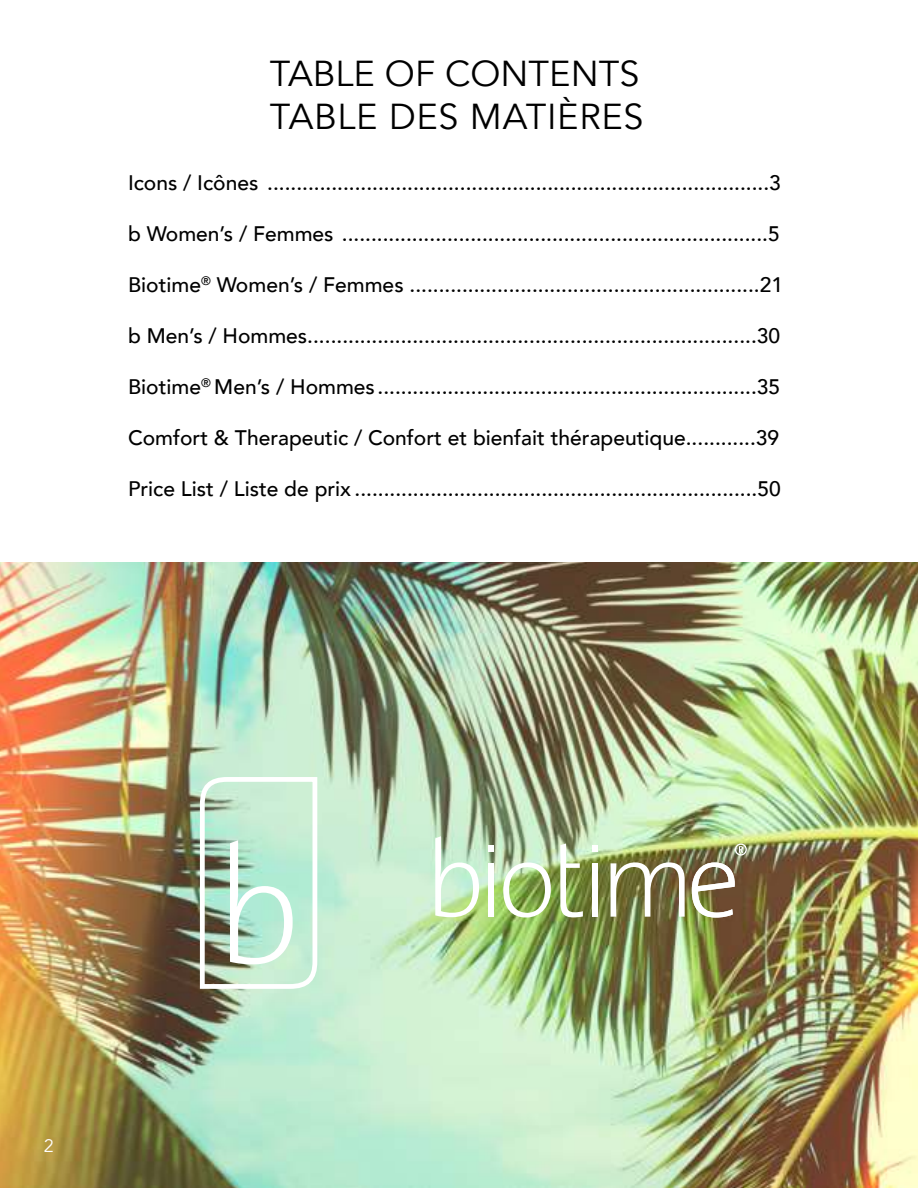
<style>
.page{position:relative;width:918px;height:1188px;background:#fff}
.page>*{position:absolute;margin:0;border:0;box-sizing:border-box;transform-origin:0 0}
.t1{font:36px/43.2px "Avenir";color:#000}
.t2{font:500 21px "Avenir";color:#000}
.t3{font:18px "Avenir";color:#fff}
</style>
<div class="page">
<img style="left:0;top:563px;width:918px;height:625px">
<svg style="left:435px;top:836px;width:44px;height:81px"></svg>
<div style="left:489px;top:863px;width:5px;height:54px;background:#fff"></div>
<svg style="left:503px;top:863px;width:48px;height:55px"></svg>
<div style="left:593px;top:863px;width:5px;height:54px;background:#fff"></div>
<svg style="left:611px;top:862px;width:74px;height:55px"></svg>
<svg style="left:489px;top:845px;width:5px;height:7px"></svg>
<svg style="left:593px;top:845px;width:5px;height:7px"></svg>
<svg style="left:692px;top:863px;width:43px;height:55px"></svg>
<svg style="left:560px;top:844px;width:23px;height:73px"></svg>
<svg style="left:735px;top:844px;width:12px;height:12px"></svg>
<svg style="left:198px;top:775px;width:122px;height:216px"></svg>
<h1 class="t1" style="left:270px;top:56px;width:375px">TABLE OF CONTENTS<br>TABLE DES MATIÈRES</h1>
<p class="t2" style="left:128px;top:173px;width:654px">Icons / Icônes ......................................................................................3</p>
<p class="t2" style="left:128px;top:224px;width:653px">b Women’s / Femmes .........................................................................5</p>
<p class="t2" style="left:128px;top:275px;width:657px">Biotime<sup>®</sup> Women’s / Femmes ............................................................21</p>
<p class="t2" style="left:128px;top:326px;width:654px">b Men’s / Hommes.............................................................................30</p>
<p class="t2" style="left:128px;top:377px;width:654px">Biotime<sup>®</sup> Men’s / Hommes.................................................................35</p>
<p class="t2" style="left:128px;top:428px;width:653px">Comfort &amp; Therapeutic / Confort et bienfait thérapeutique............39</p>
<p class="t2" style="left:128px;top:479px;width:654px">Price List / Liste de prix .....................................................................50</p>
<p class="t3" style="left:44px;top:1138px;width:12px">2</p>
</div>
